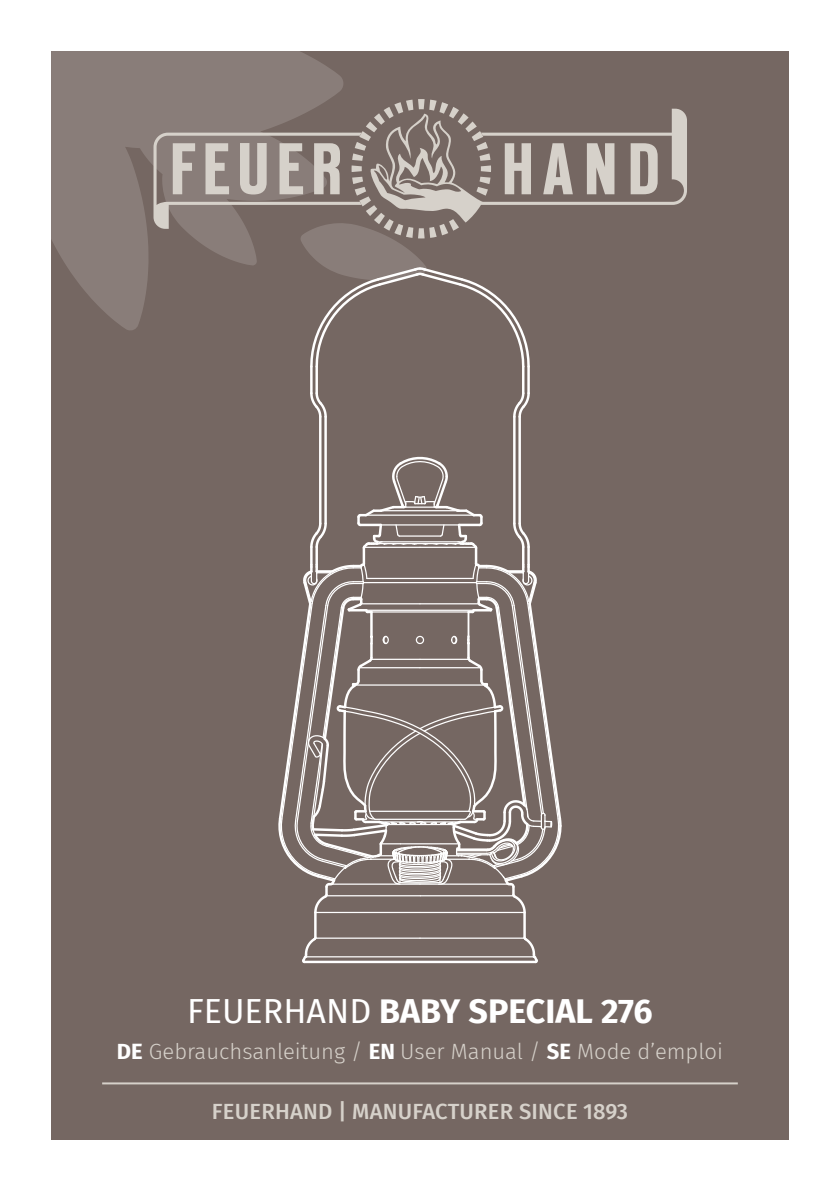
<style>
.page{position:relative;width:840px;height:1191px;background:#fff}
.page>*{position:absolute;margin:0;border:0;box-sizing:border-box;transform-origin:0 0}
.t1{font:700 34px "Fira Sans";color:#fff}
.t2{font:300 22px "Fira Sans";color:#d6d1ca}
.t3{font:500 22px "Fira Sans";letter-spacing:.01em;color:#d6d1ca}
.s1{font-weight:400}
.s2{font-weight:700;color:#fff}
</style>
<div class="page">
<div style="left:51px;top:51px;width:737px;height:1089px;background:#756762"></div>
<svg style="left:51px;top:51px;width:292px;height:279px;background:#867975"></svg>
<hr style="left:102px;top:1082px;width:635px;height:2px;background:#d6d1ca">
<hr style="left:513px;top:417px;width:2px;height:106px;background:#fff">
<hr style="left:518px;top:417px;width:2px;height:106px;background:#fff">
<hr style="left:319px;top:417px;width:2px;height:106px;background:#fff">
<hr style="left:324px;top:417px;width:2px;height:106px;background:#fff">
<svg style="left:513px;top:390px;width:17px;height:29px"></svg>
<hr style="left:521px;top:366px;width:3px;height:27px;background:#fff">
<hr style="left:527px;top:366px;width:2px;height:27px;background:#fff">
<hr style="left:310px;top:366px;width:2px;height:27px;background:#fff">
<hr style="left:315px;top:366px;width:3px;height:27px;background:#fff">
<svg style="left:153px;top:99px;width:533px;height:270px"></svg>
<svg style="left:310px;top:390px;width:17px;height:29px"></svg>
<svg style="left:278px;top:455px;width:283px;height:508px"></svg>
<h1 class="t1" style="left:187px;top:983px;width:467px"><span class="s1">FEUERHAND</span> BABY SPECIAL 276</h1>
<p class="t2" style="left:117px;top:1036px;width:607px"><span class="s2">DE</span> Gebrauchsanleitung / <span class="s2">EN</span> User Manual / <span class="s2">SE</span> Mode d’emploi</p>
<p class="t3" style="left:212px;top:1094px;width:417px">FEUERHAND | MANUFACTURER SINCE 1893</p>
</div>
